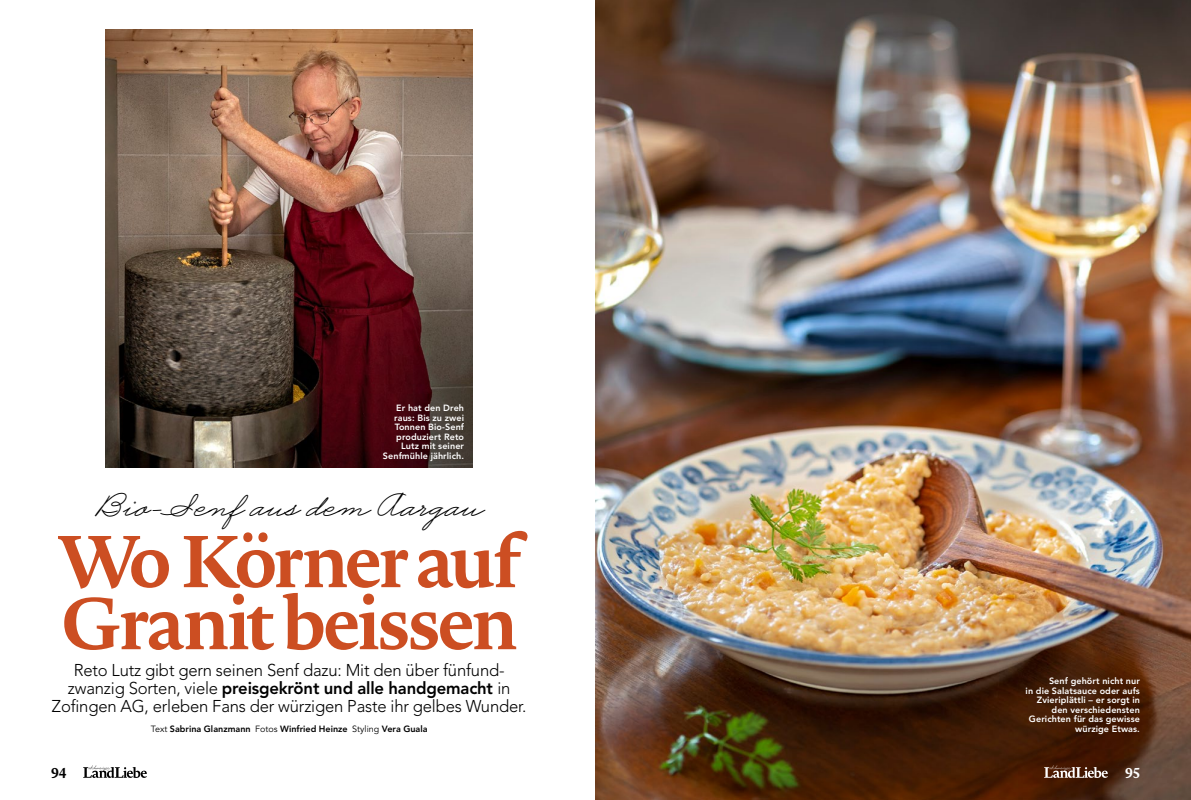
<style>
.page{position:relative;width:1191px;height:800px;background:#fff}
.page>*{position:absolute;margin:0;border:0;box-sizing:border-box;transform-origin:0 0}
._250_Story_Tit_72_No{font:700 72px/62px "Novel Pro";letter-spacing:-.065em;color:#cc4e22}
._110_Vorzeile_30_BPe{font:700 30px "Business Penmanship";color:#000}
._350_Story_Lead_17_A{font:300 17px/18px "Avenir LT Std";letter-spacing:-.01em;color:#000;text-align:center}
.t1{font:700 14px "Novel Pro";color:#000}
.t2{font:700 14px "Novel Pro";color:#fff}
._621_Leg_BU_9_AvHeav{font:800 9px/9.5px "Avenir LT Std";letter-spacing:.01em;color:#fff;text-align:right}
._650___Story_Text_Fo{font:800 9px "Avenir LT Std";color:#000}
.s1{font-weight:800}
.s2{font-weight:400}
</style>
<div class="page">
<img style="left:595px;top:0;width:596px;height:799px">
<img style="left:106px;top:30px;width:366px;height:437px">
<svg style="left:1044px;top:765px;width:63px;height:12px"></svg>
<svg style="left:83px;top:765px;width:64px;height:12px"></svg>
<p class="_621_Leg_BU_9_AvHeav" style="left:383px;top:403px;width:83px">Er hat den Dreh raus: Bis zu zwei<br>Tonnen Bio-Senf produziert Reto<br>Lutz mit seiner<br>Senfmühle jährlich.</p>
<p class="_110_Vorzeile_30_BPe" style="left:95px;top:487px;width:389px">Bio-Senfaus dem Aargau</p>
<p class="_250_Story_Tit_72_No" style="left:57px;top:527px;width:465px">Wo Körner auf<br>Granit beissen</p>
<p class="_350_Story_Lead_17_A" style="left:52px;top:660px;width:476px">Reto Lutz gibt gern seinen Senf dazu: Mit den über fünfund&shy;zwanzig Sorten, viele <span class="s1">preisgekrönt und alle handgemacht</span> in<br>Zofingen AG, erleben Fans der würzigen Paste ihr gelbes Wunder.</p>
<p class="_650___Story_Text_Fo" style="left:151px;top:723px;width:278px"><span class="s2">Text</span> Sabrina Glanzmann <span class="s2">Fotos</span> Winfried Heinze <span class="s2">Styling</span> Vera Guala</p>
<p class="_621_Leg_BU_9_AvHeav" style="left:1025px;top:676px;width:116px">Senf gehört nicht nur<br>in die Salatsauce oder aufs<br>Zvieriplättli – er sorgt in den verschiedensten<br>Gerichten für das gewisse würzige Etwas.</p>
<h3 class="t1" style="left:51px;top:761px;width:17px">94</h3>
<h3 class="t2" style="left:1125px;top:761px;width:17px">95</h3>
</div>
